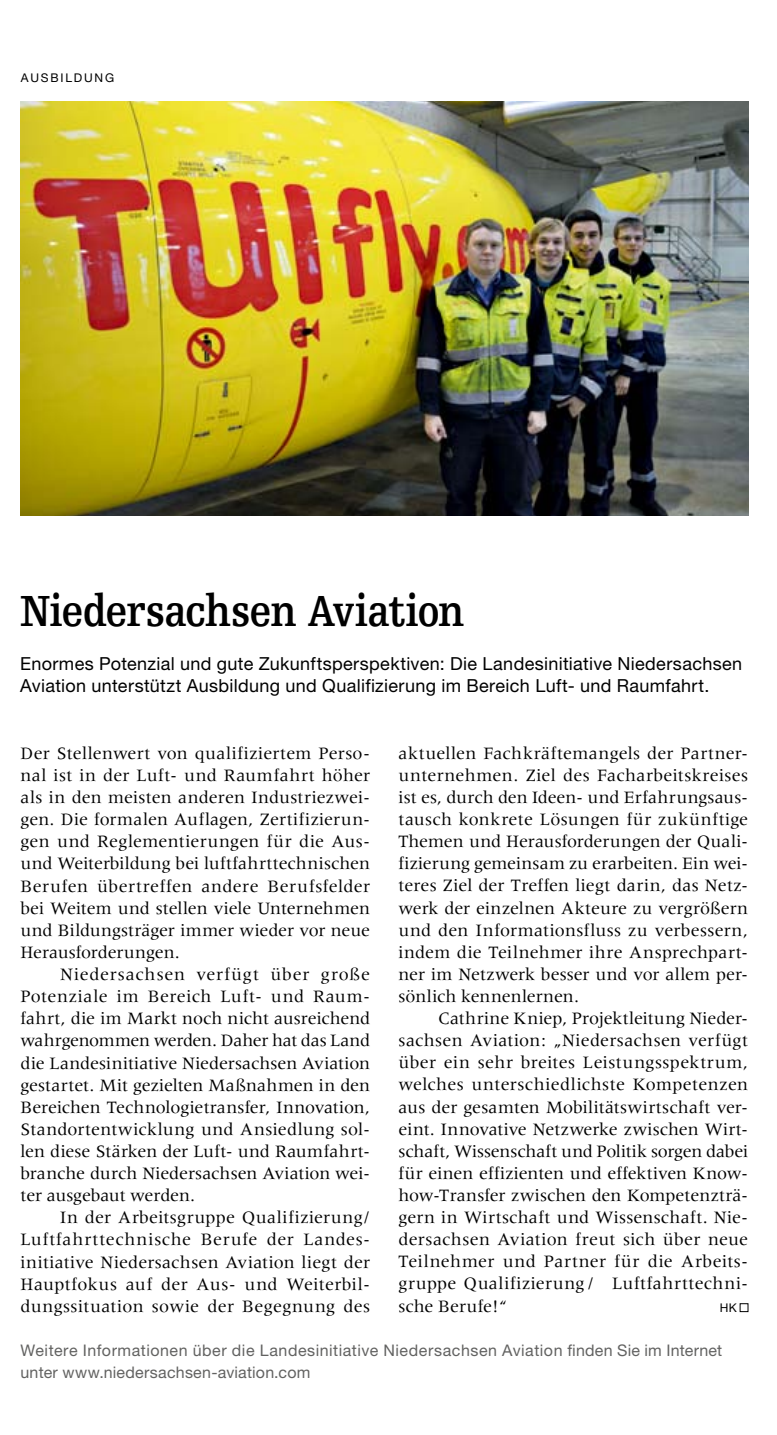
<style>
.page{position:relative;width:777px;height:1435px;background:#fff}
.page>*{position:absolute;margin:0;border:0;box-sizing:border-box;transform-origin:0 0}
.t1{font:700 46px "Egyptienne F";letter-spacing:-.02em;color:#000;scale:.85 1}
.t2{font:18px/22.2px "Meridien";letter-spacing:.005em;color:#000;text-align:justify}
.t3{font:18px/22px "Helvetica Neue LT";letter-spacing:.02em;color:#000}
.t4{font:16px/22.2px "Helvetica Neue LT";letter-spacing:.03em;color:#626261}
.t5{font:12px "Helvetica Neue LT";color:#000}
</style>
<div class="page">
<div style="left:740px;top:1303px;width:8px;height:8px;border:1px solid #000"></div>
<img style="left:21px;top:102px;width:727px;height:413px">
<p class="t5" style="left:21px;top:70px;width:11px">ausbildun</p>
<p class="t5" style="left:105px;top:70px;width:11px">g</p>
<h1 class="t1" style="left:20px;top:586px;width:524px">Niedersachsen Aviation</h1>
<p class="t3" style="left:20px;top:652px;width:723px">Enormes Potenzial und gute Zukunftsperspektiven: Die Landesinitiative Niedersachsen<br>Aviation unterstützt Ausbildung und Qualifizierung im Bereich Luft- und Raumfahrt.</p>
<p class="t2" style="left:398px;top:741px;width:351px">aktuellen Fachkräftemangels der Partner&shy;unternehmen. Ziel des Facharbeitskreises ist es, durch den Ideen- und Erfahrungsaus&shy;tausch konkrete Lösungen für zukünftige Themen und Herausforderungen der Quali&shy;fizierung gemeinsam zu erarbeiten. Ein wei&shy;teres Ziel der Treffen liegt darin, das Netz&shy;werk der einzelnen Akteure zu vergrößern und den Informationsfluss zu verbessern, indem die Teilnehmer ihre Ansprechpart&shy;ner im Netzwerk besser und vor allem per&shy;sönlich kennenlernen.</p>
<p class="t2" style="left:398px;top:1007px;width:351px;text-indent:40px">Cathrine Kniep, Projektleitung Nieder&shy;sachsen Aviation: „Niedersachsen verfügt über ein sehr breites Leistungsspektrum, welches unterschiedlichste Kompetenzen aus der gesamten Mobilitätswirtschaft ver&shy;eint. Innovative Netzwerke zwischen Wirt&shy;schaft, Wissenschaft und Politik sorgen dabei für einen effizienten und effektiven Know&shy;how-Transfer zwischen den Kompetenzträ&shy;gern in Wirtschaft und Wissenschaft. Nie&shy;dersachsen Aviation freut sich über neue Teilnehmer und Partner für die Arbeits&shy;gruppe Qualifizierung/ Luftfahrttechni&shy;sche Berufe!“</p>
<p class="t2" style="left:20px;top:742px;width:351px">Der Stellenwert von qualifiziertem Perso&shy;nal ist in der Luft- und Raumfahrt höher als in den meisten anderen Industriezwei&shy;gen. Die formalen Auflagen, Zertifizierun&shy;gen und Reglementierungen für die Aus&shy;und Weiterbildung bei luftfahrttechnischen Berufen übertreffen andere Berufsfelder bei Weitem und stellen viele Unternehmen und Bildungsträger immer wieder vor neue Herausforderungen.</p>
<p class="t2" style="left:20px;top:963px;width:351px;text-indent:40px">Niedersachsen verfügt über große Potenziale im Bereich Luft- und Raum&shy;fahrt, die im Markt noch nicht ausreichend wahrgenommen werden. Daher hat das Land die Landesinitiative Niedersachsen Aviation gestartet. Mit gezielten Maßnahmen in den Bereichen Technologietransfer, Innovation, Standortentwicklung und Ansiedlung sol&shy;len diese Stärken der Luft- und Raumfahrt&shy;branche durch Niedersachsen Aviation wei&shy;ter ausgebaut werden.</p>
<p class="t2" style="left:20px;top:1206px;width:351px;text-indent:40px">In der Arbeitsgruppe Qualifizierung/ Luftfahrttechnische Berufe der Landes&shy;initiative Niedersachsen Aviation liegt der Hauptfokus auf der Aus- und Weiterbil&shy;dungssituation sowie der Begegnung des</p>
<p class="t5" style="left:720px;top:1300px;width:18px">HK</p>
<p class="t4" style="left:21px;top:1339px;width:703px">Weitere Informationen über die Landesinitiative Niedersachsen Aviation finden Sie im Internet unter www.niedersachsen-aviation.com</p>
</div>
